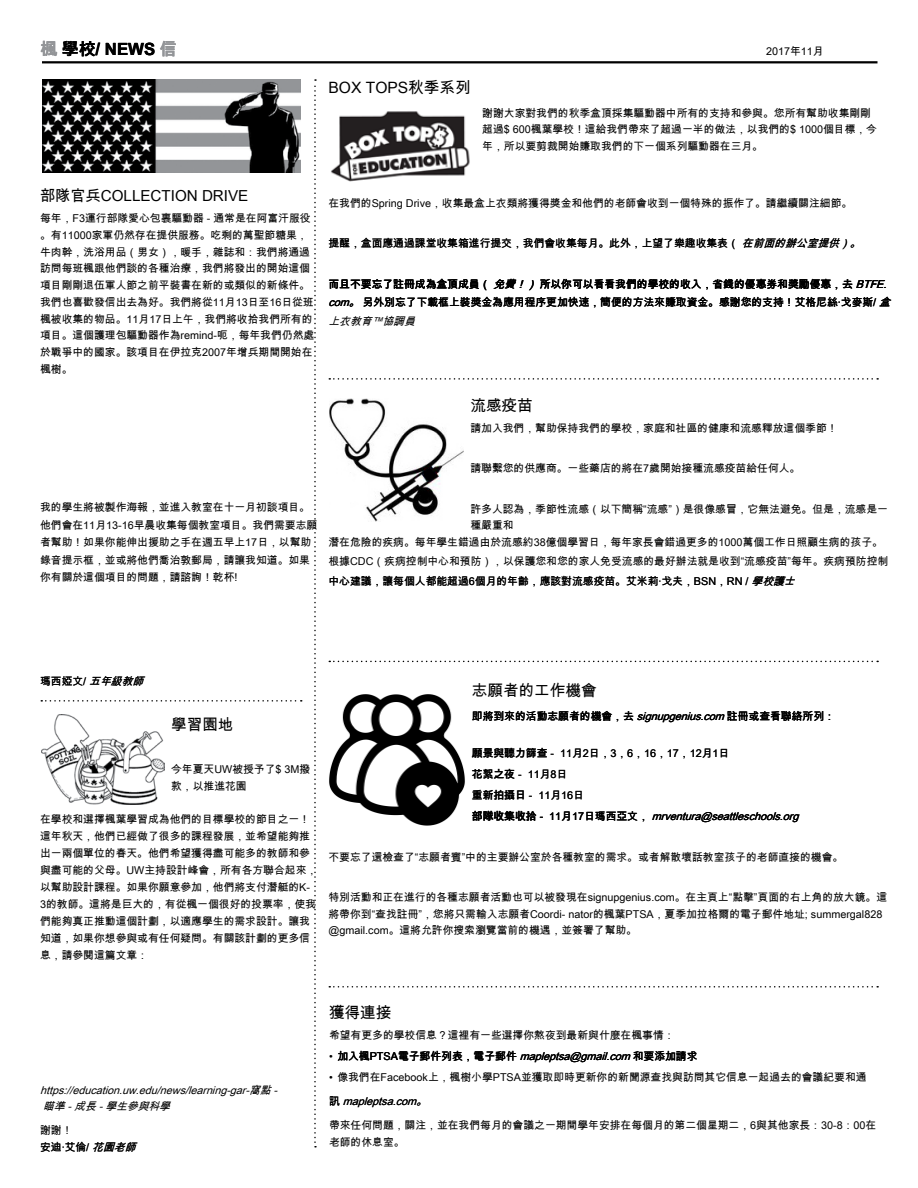
<style>
.page{position:relative;width:918px;height:1188px;background:#fff}
.page>*{position:absolute;margin:0;border:0;box-sizing:border-box;transform-origin:0 0}
.t1{font:700 16.8px "Arial Unicode MS";color:#000}
.t2{font:15.6px "Arial Unicode MS";color:#000}
.t3{font:15.15px "Arial Unicode MS";color:#000}
.t4{font:10.8px/16.8px "Arial Unicode MS";color:#000}
.t5{font:italic 10.8px/16.5px "Arial Unicode MS";color:#000}
.s1{color:#939598}
.s2{font-style:italic}
.s3{font-weight:700}
.s4{font-style:normal}
</style>
<div class="page">
<img style="left:331px;top:111px;width:139px;height:70px">
<img style="left:41px;top:715px;width:123px;height:90px">
<img style="left:42px;top:79px;width:259px;height:94px">
<img style="left:329px;top:399px;width:135px;height:123px">
<hr style="left:42px;top:61px;width:836px;height:2px;background:#000">
<svg style="left:329px;top:378px;width:549px;height:2px"></svg>
<svg style="left:41px;top:700px;width:261px;height:2px"></svg>
<svg style="left:329px;top:661px;width:549px;height:1px"></svg>
<svg style="left:329px;top:986px;width:549px;height:2px"></svg>
<svg style="left:314px;top:79px;width:2px;height:1069px"></svg>
<img style="left:329px;top:694px;width:136px;height:132px">
<h1 class="t1" style="left:40px;top:37px;width:138px"><span class="s1">楓</span> 學校/ NEWS <span class="s1">信</span></h1>
<p class="t4" style="left:766px;top:42px;width:59px">2017年11月</p>
<h2 class="t2" style="left:329px;top:76px;width:144px">BOX TOPS秋季系列</h2>
<p class="t4" style="left:482px;top:104px;width:396px">謝謝大家對我們的秋季盒頂採集驅動器中所有的支持和參與。您所有幫助收集剛剛超過$ 600楓葉學校！這給我們帶來了超過一半的做法，以我們的$ 1000個目標，今年，所以要剪裁開始賺取我們的下一個系列驅動器在三月。</p>
<h3 class="t3" style="left:40px;top:185px;width:210px">部隊官兵COLLECTION DRIVE</h3>
<p class="t4" style="left:40px;top:209px;width:276px">每年，F3運行部隊愛心包裹驅動器 - 通常是在阿富汗服役。有11000家軍仍然存在提供服務。吃剩的萬聖節糖果，牛肉幹，洗浴用品（男女），暖手，雜誌和：我們將通過訪問每班楓跟他們談的各種治療，我們將發出的開始這個項目剛剛退伍軍人節之前平裝書在新的或類似的新條件。我們也喜歡發信出去為好。我們將從11月13日至16日從班楓被收集的物品。11月17日上午，我們將收拾我們所有的項目。這個護理包驅動器作為remind-呃，每年我們仍然處於戰爭中的國家。該項目在伊拉克2007年增兵期間開始在楓樹。</p>
<p class="t4" style="left:40px;top:498px;width:279px;line-height:17.5px">我的學生將被製作海報，並進入教室在十一月初談項目。他們會在11月13-16早晨收集每個教室項目。我們需要志願者幫助！如果你能伸出援助之手在週五早上17日，以幫助錄音提示框，並或將他們喬治敦郵局，請讓我知道。如果你有關於這個項目的問題，請諮詢！乾杯!</p>
<p class="t4" style="left:329px;top:194px;width:525px">在我們的Spring Drive，收集最盒上衣類將獲得獎金和他們的老師會收到一個特殊的振作了。請繼續關注細節。</p>
<p class="t4" style="left:329px;top:235px;width:538px">提醒，盒面應通過課堂收集箱進行提交，我們會收集每月。此外，上望了樂趣收集表（ <span class="s2">在前面的辦公室提供）。</span></p>
<p class="t4" style="left:329px;top:274px;width:567px;line-height:18.3px">而且不要忘了註冊成為盒頂成員（ <span class="s2">免費！）</span> 所以你可以看看我們的學校的收入，省錢的優惠券和獎勵優惠，去 <span class="s2">BTFE. com。</span> 另外別忘了下載框上裝獎金為應用程序更加快速，簡便的方法來賺取資金。感謝您的支持！艾格尼絲·戈麥斯/ <span class="s2">盒上衣教育™協調員</span></p>
<h2 class="t2" style="left:470px;top:394px;width:64px">流感疫苗</h2>
<p class="t4" style="left:470px;top:419px;width:369px">請加入我們，幫助保持我們的學校，家庭和社區的健康和流感釋放這個季節！</p>
<p class="t4" style="left:470px;top:459px;width:332px">請聯繫您的供應商。一些藥店的將在7歲開始接種流感疫苗給任何人。</p>
<p class="t4" style="left:470px;top:500px;width:419px">許多人認為，季節性流感（以下簡稱“流感”）是很像感冒，它無法避免。但是，流感是一</p>
<p class="t4" style="left:470px;top:516px;width:45px">種嚴重和</p>
<p class="t4" style="left:329px;top:533px;width:556px">潛在危險的疾病。每年學生錯過由於流感約38億個學習日，每年家長會錯過更多的1000萬個工作日照顧生病的孩子。</p>
<p class="t4" style="left:329px;top:551px;width:561px;line-height:19.5px">根據CDC（疾病控制中心和預防），以保護您和您的家人免受流感的最好辦法就是收到“流感疫苗”每年。疾病預防控制中心建議，讓每個人都能超過6個月的年齡，應該對流感疫苗。艾米莉·戈夫，BSN，RN / <span class="s2">學校護士</span></p>
<p class="t4" style="left:40px;top:673px;width:109px">瑪西婭文 / <span class="s2">五年級教師</span></p>
<h2 class="t2" style="left:171px;top:714px;width:64px">學習園地</h2>
<p class="t4" style="left:171px;top:760px;width:141px">今年夏天UW被授予了$ 3M撥款，以推進花園</p>
<p class="t4" style="left:40px;top:810px;width:279px">在學校和選擇楓葉學習成為他們的目標學校的節目之一！這年秋天，他們已經做了很多的課程發展，並希望能夠推出一兩個單位的春天。他們希望獲得盡可能多的教師和參與盡可能的父母。UW主持設計峰會，所有各方聯合起來，以幫助設計課程。如果你願意參加，他們將支付潛艇的K-<br>3的教師。這將是巨大的，有從楓一個很好的投票率，使我們能夠真正推動這個計劃，以適應學生的需求設計。讓我知道，如果你想參與或有任何疑問。有關該計劃的更多信息，請參閱這篇文章：</p>
<h2 class="t2" style="left:472px;top:679px;width:126px">志願者的工作機會</h2>
<p class="t4" style="left:472px;top:707px;width:365px">即將到來的活動志願者的機會，去 <span class="s2">signupgenius.com</span> 註冊或查看聯絡所列：</p>
<p class="t4" style="left:472px;top:742px;width:332px;line-height:21px"><span class="s3">願景與聽力篩查</span> - 11月2日，3，6，16，17，12月1日<br><span class="s3">花絮之夜</span> - 11月8日<br><span class="s3">重新拍攝日</span> - 11月16日<br><span class="s3">部隊收集收拾</span> - 1 1 月 1 7 日瑪西亞文， <span class="s2">mrventura@seattleschools.org</span></p>
<p class="t4" style="left:329px;top:848px;width:516px">不要忘了還檢查了“志願者賓”中的主要辦公室於各種教室的需求。或者解散壞話教室孩子的老師直接的機會。</p>
<p class="t4" style="left:329px;top:889px;width:560px">特別活動和正在進行的各種志願者活動也可以被發現在signupgenius.com。在主頁上“點擊”頁面的右上角的放大鏡。這將帶你到“查找註冊”，您將只需輸入志願者Coordi- nator的楓葉PTSA，夏季加拉格爾的電子郵件地址; summergal828 @gmail.com。這將允許你搜索瀏覽當前的機遇，並簽署了幫助。</p>
<p class="t5" style="left:40px;top:1081px;width:243px">https://education.uw.edu/news/learning-gar-窩點 -瞄準 -成長 -學生參與科學</p>
<p class="t4" style="left:40px;top:1122px;width:101px">謝謝！<br>安迪·艾倫/ <span class="s2">花園老師</span></p>
<h2 class="t2" style="left:329px;top:1001px;width:64px">獲得連接</h2>
<p class="t4" style="left:329px;top:1026px;width:347px">希望有更多的學校信息？這裡有一些選擇你熬夜到最新與什麼在楓事情：</p>
<p class="t4" style="left:329px;top:1047px;width:370px">• 加入楓PTSA電子郵件列表，電子郵件 <span class="s2">mapleptsa@gmail.com</span> 和要添加請求</p>
<p class="t4" style="left:329px;top:1068px;width:539px">• 像我們在Facebook上，楓樹小學PTSA並獲取即時更新你的新聞源查找與訪問其它信息一起過去的會議紀要和通</p>
<p class="t5" style="left:329px;top:1093px;width:104px"><span class="s4">訊</span> mapleptsa.com。</p>
<p class="t4" style="left:329px;top:1117px;width:549px">帶來任何問題，關注，並在我們每月的會議之一期間學年安排在每個月的第二個星期二，6與其他家長：30-8：00在老師的休息室。</p>
</div>
